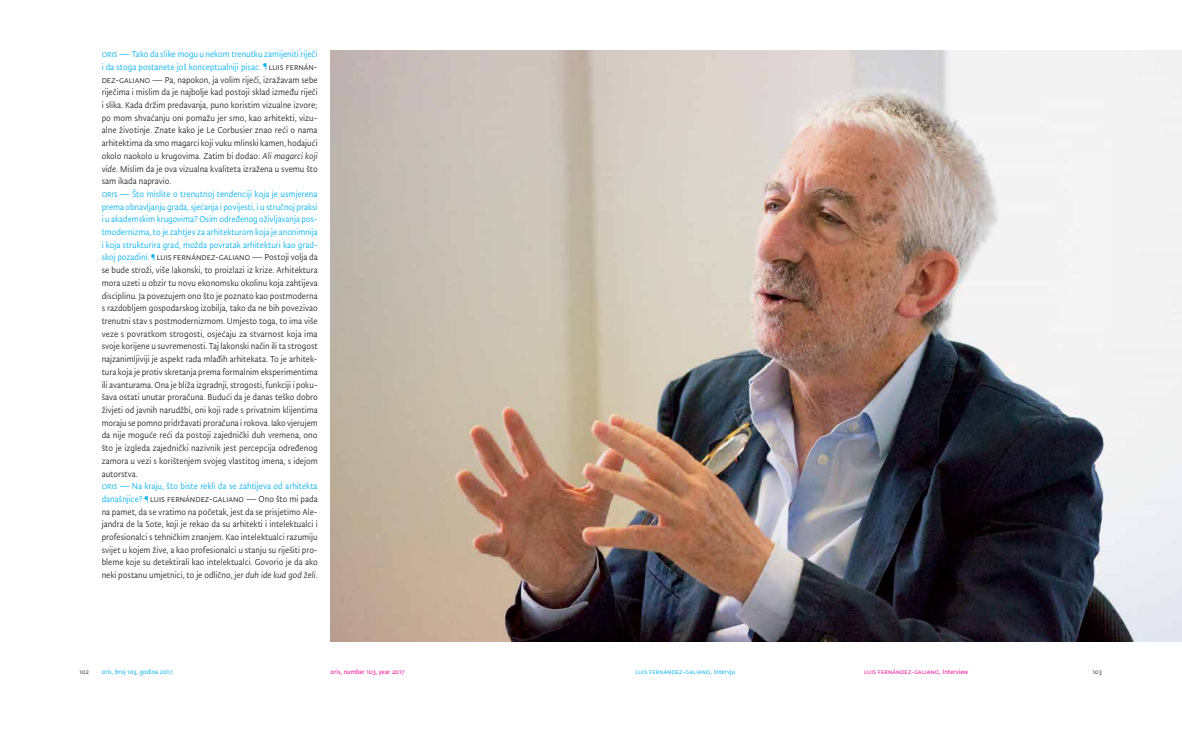
<style>
.page{position:relative;width:1182px;height:737px;background:#fff}
.page>*{position:absolute;margin:0;border:0;box-sizing:border-box;transform-origin:0 0}
.t1{font:9.8px/12.7px "Tempera";color:#231f20}
.t2{font:7.3px "Tempera Bk A";letter-spacing:.03em;color:#ec008c}
.t3{font:7.3px "Tempera Bk A";letter-spacing:.03em;color:#00aeef}
.t4{font:7.3px "Tempera Bk A";letter-spacing:.005em;color:#00aeef}
.t5{font:7.3px "Tempera Bk A";letter-spacing:.005em;color:#ec008c}
.t6{font:7.3px "Tempera";letter-spacing:.005em;color:#231f20}
.s1{color:#00aeef}
.s2{font-family:"Tempera Bk A";color:#00aeef}
.s3{font-style:italic}
</style>
<div class="page">
<img style="left:330px;top:51px;width:851px;height:590px">
<p class="t1" style="left:102px;top:48px;width:218px"><span class="s1">oris</span> <span class="s2">—</span> <span class="s1">Tako da slike mogu u nekom trenutku zamijeniti riječi i da stoga postanete još konceptualniji pisac.</span> <span class="s2">¶</span> luis fernán&shy;dez-galiano — Pa, napokon, ja volim riječi, izražavam sebe riječima i mislim da je najbolje kad postoji sklad između riječi i slika. Kada držim predavanja, puno koristim vizualne izvore; po mom shvaćanju oni pomažu jer smo, kao arhitekti, vizu&shy;alne životinje. Znate kako je Le Corbusier znao reći o nama arhitektima da smo magarci koji vuku mlinski kamen, hodajući okolo naokolo u krugovima. Zatim bi dodao: <span class="s3">Ali magarci koji vide</span>. Mislim da je ova vizualna kvaliteta izražena u svemu što sam ikada napravio.<br><span class="s1">oris</span> <span class="s2">—</span> <span class="s1">Što mislite o trenutnoj tendenciji koja je usmjerena prema obnavljanju grada, sjećanja i povijesti, i u stručnoj praksi i u akademskim krugovima? Osim određenog oživljavanja pos&shy;tmodernizma, to je zahtjev za arhitekturom koja je anonimnija i koja strukturira grad, možda povratak arhitekturi kao grad&shy;skoj pozadini.</span> <span class="s2">¶</span> luis fernández-galiano — Postoji volja da se bude stroži, više lakonski, to proizlazi iz krize. Arhitektura mora uzeti u obzir tu novu ekonomsku okolinu koja zahtijeva disciplinu. Ja povezujem ono što je poznato kao postmoderna s razdobljem gospodarskog izobilja, tako da ne bih povezivao trenutni stav s postmodernizmom. Umjesto toga, to ima više veze s povratkom strogosti, osjećaju za stvarnost koja ima svoje korijene u suvremenosti. Taj lakonski način ili ta strogost najzanimljiviji je aspekt rada mlađih arhitekata. To je arhitek&shy;tura koja je protiv skretanja prema formalnim eksperimentima ili avanturama. Ona je bliža izgradnji, strogosti, funkciji i poku&shy;šava ostati unutar proračuna. Budući da je danas teško dobro živjeti od javnih narudžbi, oni koji rade s privatnim klijentima moraju se pomno pridržavati proračuna i rokova. Iako vjerujem da nije moguće reći da postoji zajednički duh vremena, ono što je izgleda zajednički nazivnik jest percepcija određenog zamora u vezi s korištenjem svojeg vlastitog imena, s idejom autorstva.<br><span class="s1">oris</span> <span class="s2">—</span> <span class="s1">Na kraju, što biste rekli da se zahtijeva od arhitekta današnjice?</span> <span class="s2">¶</span> luis fernández-galiano — Ono što mi pada na pamet, da se vratimo na početak, jest da se prisjetimo Ale&shy;jandra de la Sote, koji je rekao da su arhitekti i intelektualci i profesionalci s tehničkim znanjem. Kao intelektualci razumiju svijet u kojem žive, a kao profesionalci u stanju su riješiti pro&shy;bleme koje su detektirali kao intelektualci. Govorio je da ako neki postanu umjetnici, to je odlično, jer <span class="s3">duh ide kud god želi</span>.</p>
<p class="t6" style="left:79px;top:667px;width:11px">102</p>
<p class="t4" style="left:102px;top:667px;width:74px">oris, broj 103, godina 2017.</p>
<p class="t5" style="left:330px;top:667px;width:75px">oris, number 103, year 2017</p>
<p class="t3" style="left:635px;top:667px;width:101px">LUIS FERNÁNDEZ-GALIANO, Intervju</p>
<p class="t2" style="left:864px;top:667px;width:106px">LUIS FERNÁNDEZ-GALIANO, Interview</p>
<p class="t6" style="left:1092px;top:667px;width:11px">103</p>
</div>
